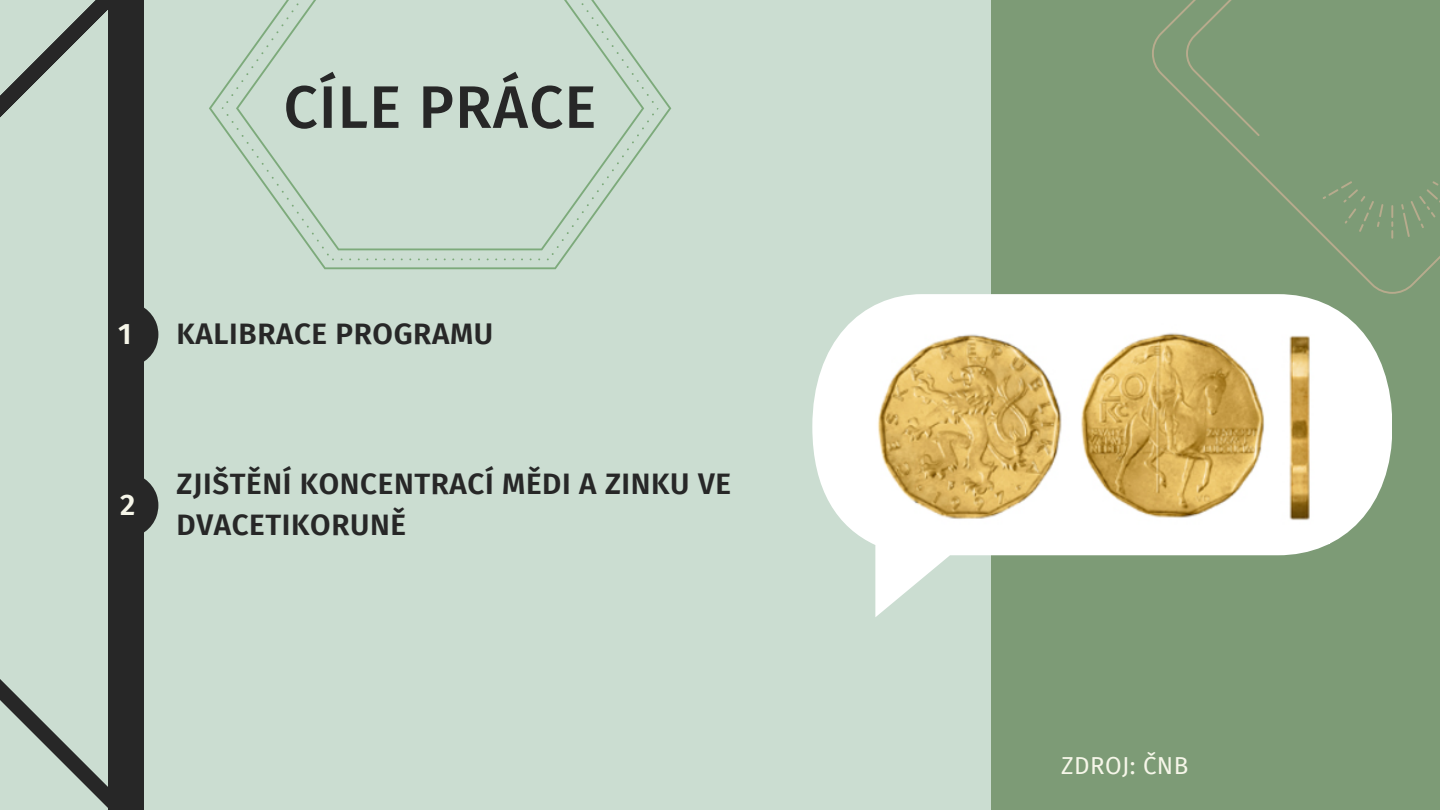
<style>
.page{position:relative;width:1440px;height:810px;background:#cbddd1}
.page>*{position:absolute;margin:0;border:0;box-sizing:border-box;transform-origin:0 0}
.t1{font:500 60px "Fira Sans";letter-spacing:.02em;color:#272727}
.t2{font:600 29.6px/41.2px "Fira Sans";letter-spacing:.02em;color:#272727}
.t3{font:600 29.6px "Fira Sans";color:#f6f6e9}
.t4{font:24px "Fira Sans";letter-spacing:.02em;color:#f6f6e9}
</style>
<div class="page">
<div style="left:108px;top:0;width:36px;height:810px;background:#272727"></div>
<div style="left:991px;top:0;width:449px;height:810px;background:#7d9b76"></div>
<svg style="left:144px;top:307px;width:14px;height:55px"></svg>
<svg style="left:144px;top:478px;width:14px;height:49px"></svg>
<svg style="left:0;top:527px;width:150px;height:281px"></svg>
<svg style="left:0;top:0;width:108px;height:118px"></svg>
<div style="left:0;top:144px;width:108px;height:488px;background:#cbddd1"></div>
<svg style="left:812px;top:294px;width:580px;height:261px;fill:#fff"></svg>
<img style="left:875px;top:317px;width:455px;height:226px">
<svg style="left:209px;top:0;width:462px;height:269px"></svg>
<svg style="left:1152px;top:7px;width:288px;height:287px"></svg>
<svg style="left:1186px;top:0;width:74px;height:136px"></svg>
<svg style="left:1401px;top:181px;width:39px;height:56px"></svg>
<svg style="left:1391px;top:205px;width:2px;height:34px"></svg>
<svg style="left:1323px;top:181px;width:60px;height:51px"></svg>
<p class="t1" style="left:284px;top:72px;width:314px">CÍLE PRÁCE</p>
<p class="t3" style="left:118px;top:316px;width:15px">1</p>
<p class="t2" style="left:177px;top:313px;width:318px">KALIBRACE PROGRAMU</p>
<p class="t3" style="left:120px;top:487px;width:17px">2</p>
<p class="t2" style="left:177px;top:464px;width:556px">ZJIŠTĚNÍ KONCENTRACÍ MĚDI A ZINKU VE<br>DVACETIKORUNĚ</p>
<p class="t4" style="left:1061px;top:751px;width:129px">ZDROJ: ČNB</p>
</div>
